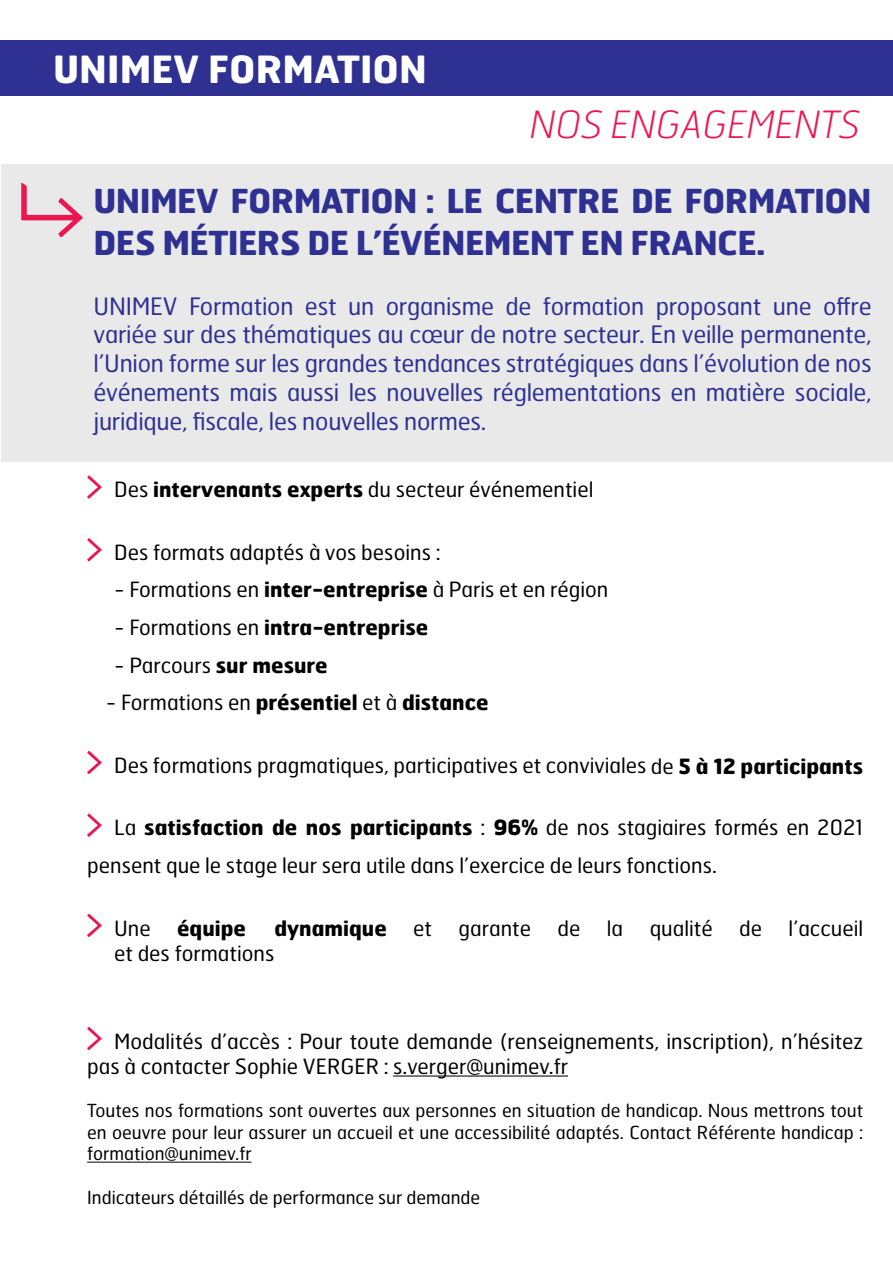
<style>
.page{position:relative;width:893px;height:1263px;background:#fff}
.page>*{position:absolute;margin:0;border:0;box-sizing:border-box;transform-origin:0 0}
.t1{font:700 37.5px "Hermes FB";color:#fff}
.t2{font:italic 100 37.5px "Hermes FB";color:#ed1651}
.t3{font:700 33px/41.4px "Hermes FB";letter-spacing:-.02em;color:#2e3092}
.t4{font:24px/28.8px "Hermes FB";letter-spacing:-.01em;color:#2e3092;text-align:justify}
.t5{font:21px/37.5px "Hermes FB";color:#000}
.t6{font:700 21px "Hermes FB";color:#000}
.t7{font:18px/21.6px "Hermes FB";color:#000;text-align:justify}
.s1{font-weight:700}
.s2{font-weight:400}
</style>
<div class="page">
<div style="left:1px;top:164px;width:892px;height:298px;background:#e9e9ea"></div>
<div style="left:0;top:41px;width:893px;height:55px;background:#2e3092"></div>
<hr style="left:393px;top:1075px;width:175px;height:1px;background:#000">
<hr style="left:87px;top:1162px;width:165px;height:1px;background:#000">
<svg style="left:87px;top:475px;width:15px;height:24px"></svg>
<svg style="left:87px;top:538px;width:15px;height:23px"></svg>
<svg style="left:87px;top:751px;width:15px;height:23px"></svg>
<svg style="left:87px;top:813px;width:15px;height:24px"></svg>
<svg style="left:87px;top:914px;width:15px;height:23px"></svg>
<svg style="left:87px;top:1027px;width:15px;height:23px"></svg>
<svg style="left:21px;top:183px;width:62px;height:54px"></svg>
<h1 class="t1" style="left:53px;top:45px;width:375px">UNIMEV FORMATION</h1>
<h1 class="t2" style="left:530px;top:100px;width:332px">NOS ENGAGEMENTS</h1>
<h2 class="t3" style="left:94px;top:179px;width:780px">UNIMEV FORMATION : LE CENTRE DE FORMATION<br>DES MÉTIERS DE L’ÉVÉNEMENT EN FRANCE.</h2>
<p class="t4" style="left:94px;top:291px;width:780px">UNIMEV Formation est un organisme de formation proposant une offre variée sur des thématiques au cœur de notre secteur. En veille permanente, l’Union forme sur les grandes tendances stratégiques dans l’évolution de nos événements mais aussi les nouvelles réglementations en matière sociale, juridique, fiscale, les nouvelles normes.</p>
<p class="t5" style="left:114px;top:470px;width:481px">Des <span class="s1">intervenants experts</span> du secteur événementiel</p>
<p class="t5" style="left:114px;top:533px;width:328px">Des formats adaptés à vos besoins :</p>
<p class="t5" style="left:114px;top:570px;width:496px">- Formations en <span class="s1">inter-entreprise</span> à Paris et en région</p>
<p class="t6" style="left:114px;top:614px;width:316px"><span class="s2">- Formations en</span> intra-entreprise</p>
<p class="t5" style="left:114px;top:645px;width:215px">- Parcours <span class="s1">sur mesure</span></p>
<p class="t6" style="left:106px;top:689px;width:384px"><span class="s2">- Formations en</span> présentiel <span class="s2">et à</span> distance</p>
<p class="t5" style="left:114px;top:746px;width:750px">Des formations pragmatiques, participatives et conviviales de <span class="s1">5 à 12 participants</span></p>
<p class="t5" style="left:87px;top:808px;width:777px;text-indent:27px">La <span class="s1">satisfaction de nos participants</span> : <span class="s1">96%</span> de nos stagiaires formés en 2021 pensent que le stage leur sera utile dans l’exercice de leurs fonctions.</p>
<p class="t5" style="left:114px;top:909px;width:38px">Une</p>
<p class="t6" style="left:177px;top:914px;width:70px">équipe</p>
<p class="t6" style="left:274px;top:914px;width:114px">dynamique</p>
<p class="t5" style="left:413px;top:909px;width:20px">et</p>
<p class="t5" style="left:458px;top:909px;width:74px">garante</p>
<p class="t5" style="left:557px;top:909px;width:24px">de</p>
<p class="t5" style="left:607px;top:909px;width:18px">la</p>
<p class="t5" style="left:650px;top:909px;width:65px">qualité</p>
<p class="t5" style="left:739px;top:909px;width:24px">de</p>
<p class="t5" style="left:789px;top:909px;width:76px">l’accueil</p>
<p class="t5" style="left:114px;top:934px;width:162px">et des formations</p>
<p class="t5" style="left:87px;top:1028px;width:778px;line-height:25.2px;text-indent:27px">Modalités d’accès : Pour toute demande (renseignements, inscription), n’hésitez pas à contacter Sophie VERGER : s.verger@unimev.fr</p>
<p class="t7" style="left:87px;top:1099px;width:778px">Toutes nos formations sont ouvertes aux personnes en situation de handicap. Nous mettrons tout en oeuvre pour leur assurer un accueil et une accessibilité adaptés. Contact Référente handicap : formation@unimev.fr</p>
<p class="t7" style="left:87px;top:1186px;width:395px">Indicateurs détaillés de performance sur demande</p>
</div>
